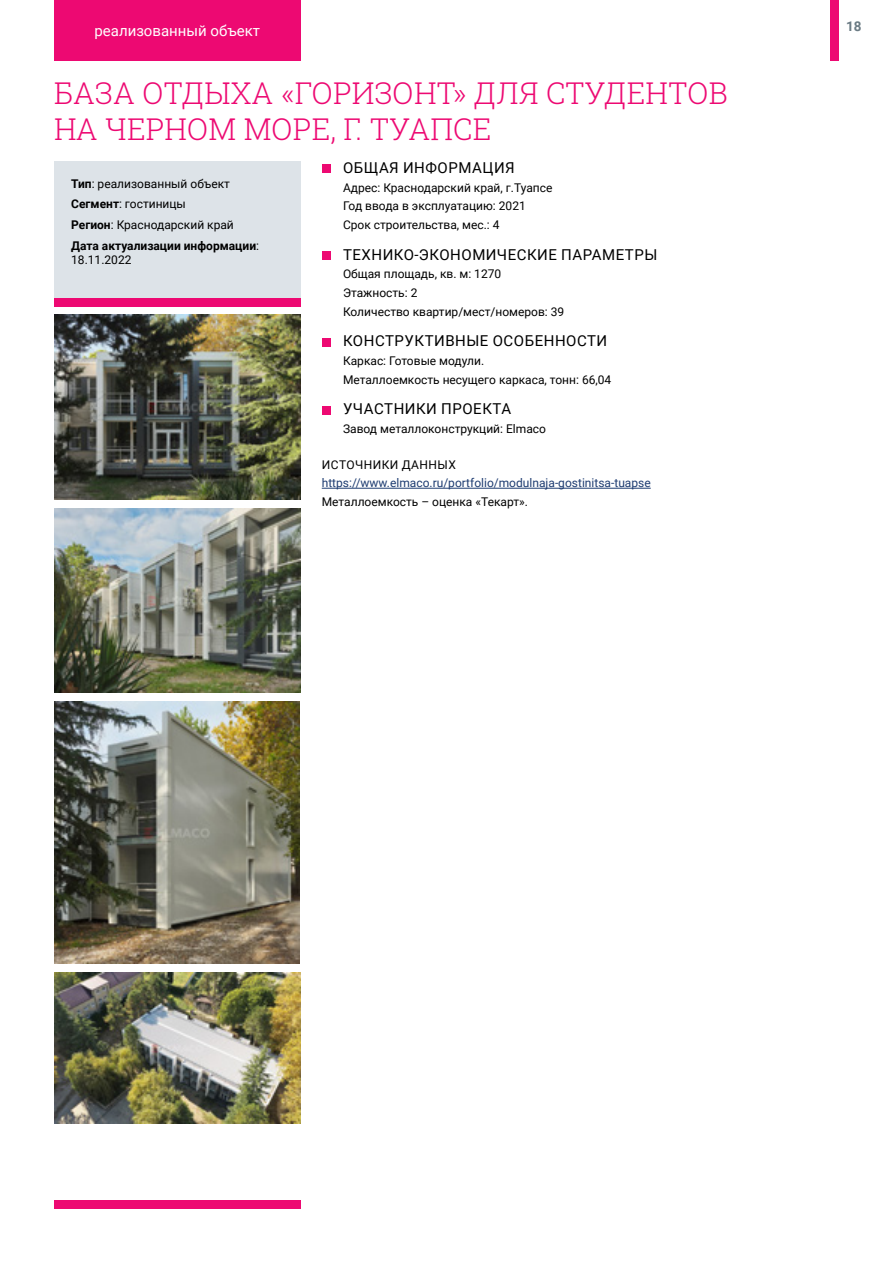
<style>
.page{position:relative;width:893px;height:1263px;background:#fff}
.page>*{position:absolute;margin:0;border:0;box-sizing:border-box;transform-origin:0 0}
.t1{font:300 30px/36px "Roboto Slab";color:#ed0972}
.t2{font:15px "Roboto";letter-spacing:.035em;color:#000}
.t3{font:15px "Roboto";color:#fff}
.t4{font:700 13.5px "Roboto";color:#6b7b84}
.t5{font:12px/18.6px "Roboto";color:#000}
.t6{font:12px "Roboto";color:#1e3c71}
.t7{font:12px "Roboto";letter-spacing:.035em;color:#000}
.s1{font-weight:700}
</style>
<div class="page">
<div style="left:54px;top:1200px;width:246px;height:9px;background:#ed0972"></div>
<div style="left:54px;top:0;width:246px;height:61px;background:#ed0972"></div>
<div style="left:830px;top:0;width:9px;height:61px;background:#ed0972"></div>
<div style="left:54px;top:170px;width:246px;height:136px;background:#ed0972"></div>
<hr style="left:322px;top:488px;width:329px;height:1px;background:#1e3c71">
<div style="left:322px;top:164px;width:8px;height:9px;background:#ed0972"></div>
<div style="left:322px;top:251px;width:8px;height:9px;background:#ed0972"></div>
<div style="left:322px;top:338px;width:8px;height:8px;background:#ed0972"></div>
<div style="left:322px;top:406px;width:8px;height:8px;background:#ed0972"></div>
<div style="left:54px;top:162px;width:246px;height:136px;background:#dde3e8"></div>
<img style="left:54px;top:315px;width:246px;height:185px">
<img style="left:54px;top:508px;width:246px;height:185px">
<img style="left:54px;top:701px;width:246px;height:262px">
<img style="left:54px;top:972px;width:246px;height:152px">
<p class="t3" style="left:94px;top:20px;width:167px">реализованный объект</p>
<p class="t4" style="left:846px;top:17px;width:17px">18</p>
<h1 class="t1" style="left:54px;top:74px;width:675px">БАЗА ОТДЫХА «ГОРИЗОНТ» ДЛЯ СТУДЕНТОВ<br>НА ЧЕРНОМ МОРЕ, Г. ТУАПСЕ</h1>
<p class="t5" style="left:71px;top:172px;width:189px;line-height:20.9px"><span class="s1">Тип</span>: реализованный объект<br><span class="s1">Сегмент</span>: гостиницы<br><span class="s1">Регион</span>: Краснодарский край<br><span class="s1">Дата актуализации информации</span>:</p>
<p class="t5" style="left:71px;top:250px;width:62px">18.11.2022</p>
<p class="t2" style="left:343px;top:157px;width:173px">ОБЩАЯ ИНФОРМАЦИЯ</p>
<p class="t5" style="left:343px;top:177px;width:211px">Адрес: Краснодарский край, г.Туапсе<br>Год ввода в эксплуатацию: 2021<br>Срок строительства, мес.: 4</p>
<p class="t2" style="left:343px;top:244px;width:316px">ТЕХНИКО-ЭКОНОМИЧЕСКИЕ ПАРАМЕТРЫ</p>
<p class="t5" style="left:343px;top:264px;width:223px">Общая площадь, кв. м: 1270<br>Этажность: 2<br>Количество квартир/мест/номеров: 39</p>
<p class="t2" style="left:343px;top:330px;width:266px">КОНСТРУКТИВНЫЕ ОСОБЕННОСТИ</p>
<p class="t5" style="left:343px;top:351px;width:270px">Каркас: Готовые модули.<br>Металлоемкость несущего каркаса, тонн: 66,04</p>
<p class="t2" style="left:343px;top:398px;width:170px">УЧАСТНИКИ ПРОЕКТА</p>
<p class="t5" style="left:343px;top:419px;width:204px">Завод металлоконструкций: Elmaco</p>
<p class="t7" style="left:322px;top:456px;width:135px">ИСТОЧНИКИ ДАННЫХ</p>
<p class="t6" style="left:322px;top:475px;width:330px">https://www.elmaco.ru/portfolio/modulnaja-gostinitsa-tuapse</p>
<p class="t5" style="left:322px;top:492px;width:208px">Металлоемкость – оценка «Текарт».</p>
</div>
